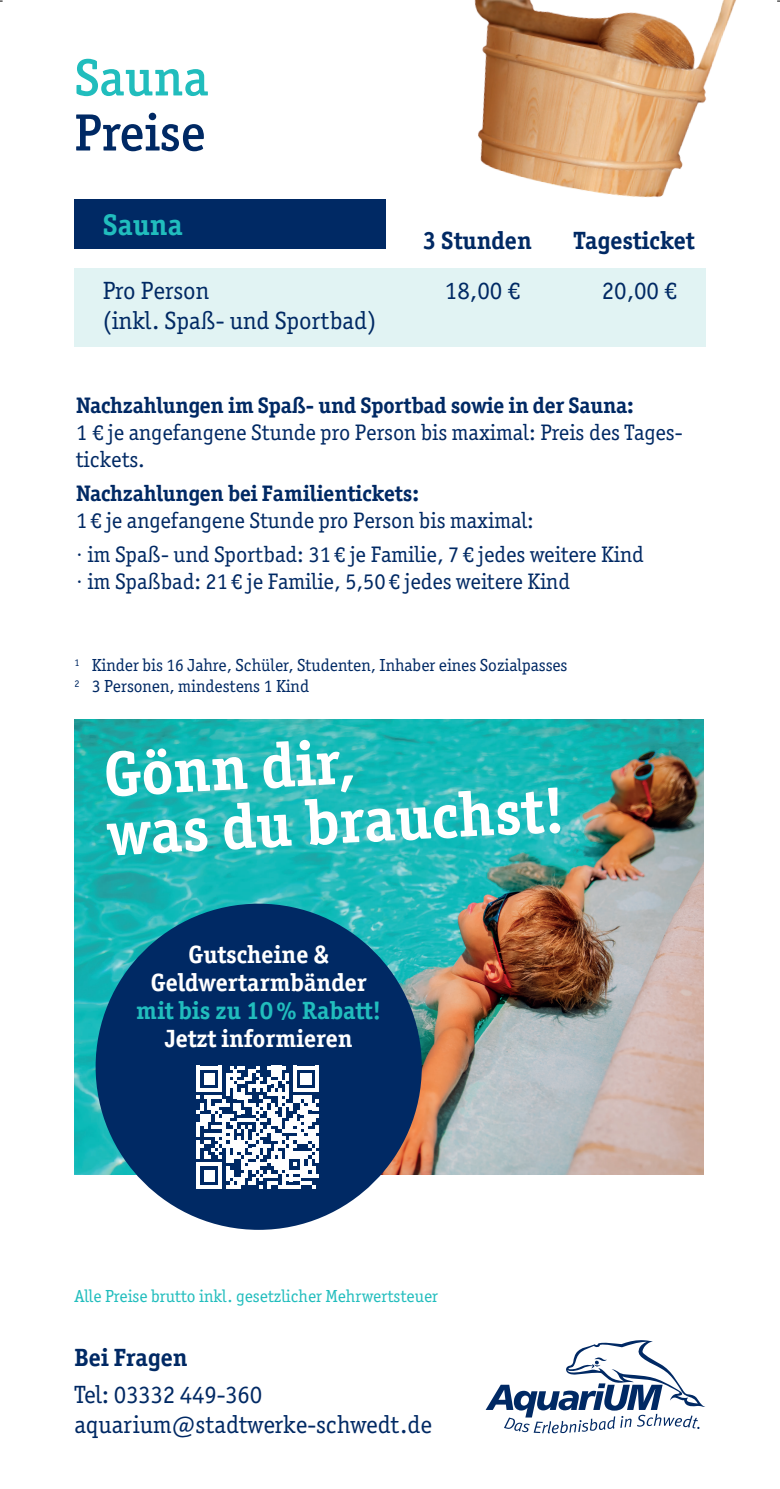
<style>
.page{position:relative;width:780px;height:1489px;background:#fff}
.page>*{position:absolute;margin:0;border:0;box-sizing:border-box;transform-origin:0 0}
.t1{font:700 63.25px/59px "Officina Serif ITC Pro";color:#fff}
.t2{font:500 52.5px "Officina Serif ITC Pro";color:#002964}
.t3{font:500 52.5px "Officina Serif ITC Pro";color:#21bdbd}
.t4{font:700 30px "Officina Serif ITC Pro";color:#21bdbd}
.t5{font:25px/30px "Officina Serif ITC Pro";color:#002964}
.t6{font:700 25px/28px "Officina Serif ITC Pro";color:#fff;text-align:center}
.t7{font:700 25px "Officina Serif ITC Pro";color:#002964}
.t8{font:700 25px "Officina Serif ITC Pro";color:#21bdbd}
.t9{font:22.5px/27px "Officina Serif ITC Pro";color:#002964}
.t10{font:700 22.5px "Officina Serif ITC Pro";letter-spacing:-.01em;color:#002964}
.t11{font:17.5px/21px "Officina Serif ITC Pro";color:#002964}
.t12{font:17.5px "Officina Serif ITC Pro";color:#21bdbd}
</style>
<div class="page">
<div style="left:74px;top:268px;width:631px;height:79px;background:#e1f3f3"></div>
<div style="left:74px;top:200px;width:312px;height:49px;background:#002964"></div>
<img style="left:474px;top:0;width:262px;height:198px">
<svg style="left:485px;top:1340px;width:220px;height:93px"></svg>
<img style="left:74px;top:719px;width:629px;height:455px">
<div style="left:96px;top:903px;width:326px;height:326px;background:#002964;border-radius:50%"></div>
<svg style="left:196px;top:1065px;width:123px;height:123px"></svg>
<h2 class="t3" style="left:74px;top:46px;width:136px">Sauna</h2>
<h2 class="t2" style="left:74px;top:101px;width:133px">Preise</h2>
<h3 class="t4" style="left:103px;top:206px;width:82px">Sauna</h3>
<p class="t5" style="left:103px;top:275px;width:275px">Pro Person<br>(inkl. Spaß- und Sportbad)</p>
<p class="t7" style="left:422px;top:225px;width:111px">3 Stunden</p>
<p class="t7" style="left:573px;top:225px;width:122px">Tagesticket</p>
<p class="t5" style="left:445px;top:275px;width:77px">18,00 €</p>
<p class="t5" style="left:601px;top:275px;width:77px">20,00 €</p>
<p class="t10" style="left:76px;top:391px;width:559px">Nachzahlungen im Spaß- und Sportbad sowie in der Sauna:</p>
<p class="t9" style="left:76px;top:418px;width:608px">1 € je angefangene Stunde pro Person bis maximal: Preis des Tages&shy;tickets.</p>
<p class="t10" style="left:76px;top:479px;width:344px">Nachzahlungen bei Familientickets:</p>
<p class="t9" style="left:76px;top:503px;width:569px;line-height:34px">1€ je angefangene Stunde pro Person bis maximal:<br>· im Spaß- und Sportbad: 31 € je Familie, 7 € jedes weitere Kind</p>
<p class="t9" style="left:76px;top:567px;width:495px">· im Spaßbad: 21 € je Familie, 5,50€ jedes weitere Kind</p>
<p class="t11" style="left:74px;top:655px;width:494px"><sup>1</sup> Kinder bis 16 Jahre, Schüler, Studenten, Inhaber eines Sozialpasses<br><sup>2</sup> 3 Personen, mindestens 1 Kind</p>
<h1 class="t1" style="left:102px;top:744px;width:469px;rotate:-3deg">Gönn dir,<br>was du brauchst!</h1>
<p class="t6" style="left:151px;top:940px;width:217px">Gutscheine &amp;<br>Geldwertarmbänder</p>
<p class="t8" style="left:136px;top:995px;width:246px">mit bis zu 10% Rabatt!</p>
<p class="t6" style="left:165px;top:1024px;width:189px">Jetzt informieren</p>
<p class="t12" style="left:74px;top:1285px;width:365px">Alle Preise brutto inkl. gesetzlicher Mehrwertsteuer</p>
<p class="t7" style="left:74px;top:1342px;width:115px">Bei Fragen</p>
<p class="t5" style="left:74px;top:1379px;width:359px">Tel: 03332 449-360 aquarium@stadtwerke-schwedt.de</p>
</div>
